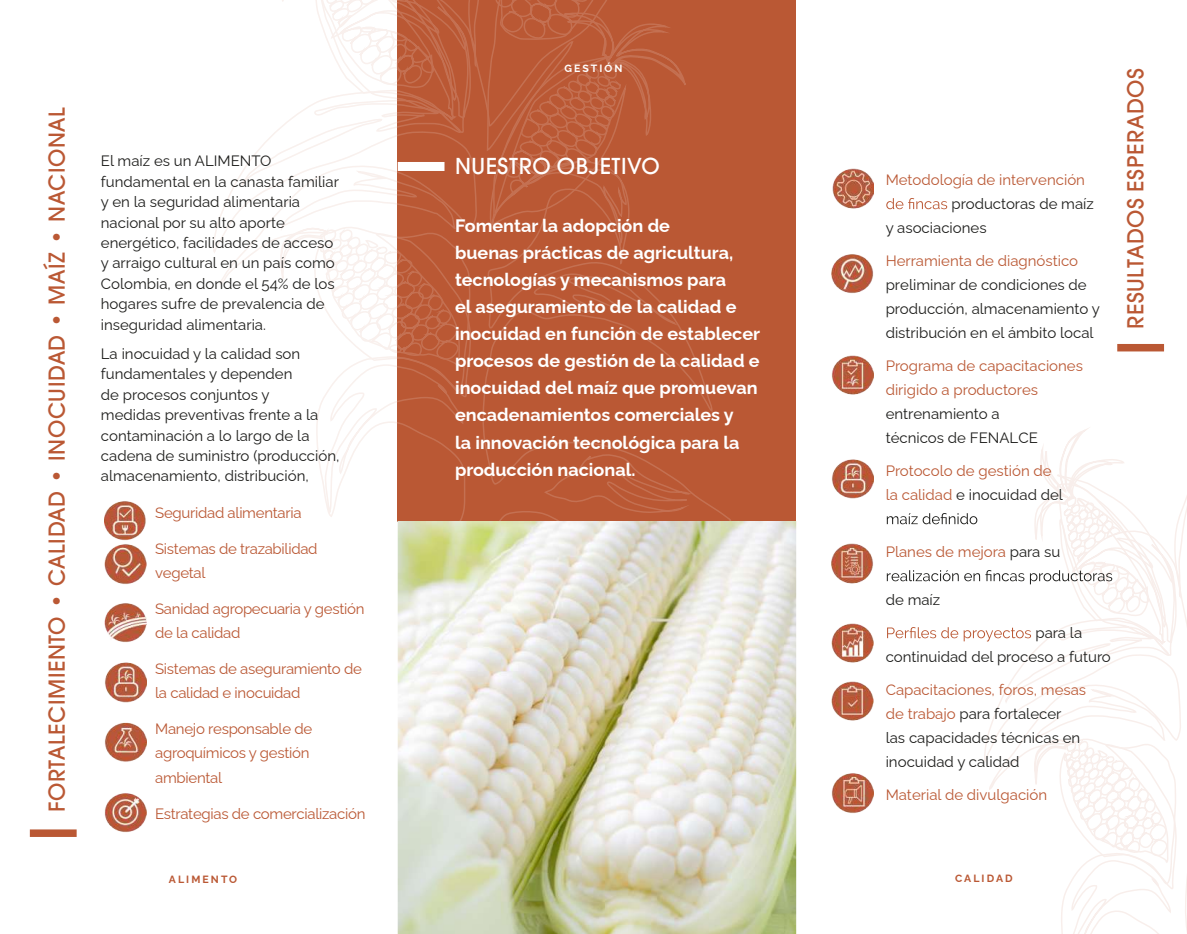
<style>
.page{position:relative;width:1187px;height:934px;background:#fff}
.page>*{position:absolute;margin:0;border:0;box-sizing:border-box;transform-origin:0 0}
.t1{font:500 24px "Avant Gard EF";letter-spacing:.025em;color:#ba5834}
.t2{font:500 24px "Avant Gard EF";letter-spacing:.025em;color:#fff}
.t3{font:700 18px/27px "Raleway";color:#fff}
.t4{font:15px/20.4px "Raleway";color:#1d1d1b}
.t5{font:15px/24px "Raleway";letter-spacing:-.02em;color:#ba5834}
.t6{font:15px/24px "Raleway";color:#ba5834}
.t7{font:700 10.5px "Raleway";letter-spacing:.2em;color:#ba5834}
.t8{font:700 10.5px "Raleway";letter-spacing:.2em;color:#fff}
.s1{font-family:"Avant Gard EF";font-weight:500}
.s2{font-family:"Avant Gard EF";font-weight:500;color:#ba5834}
.s3{color:#ba5834}
.s4{color:#1d1d1b}
</style>
<div class="page">
<div style="left:398px;top:0;width:398px;height:521px;background:#ba5834"></div>
<div style="left:30px;top:829px;width:47px;height:8px;background:#ba5834"></div>
<div style="left:1117px;top:344px;width:47px;height:7px;background:#ba5834"></div>
<svg style="left:984px;top:641px;width:202px;height:293px"></svg>
<svg style="left:997px;top:428px;width:189px;height:469px"></svg>
<svg style="left:213px;top:0;width:518px;height:536px"></svg>
<svg style="left:308px;top:0;width:319px;height:406px"></svg>
<img style="left:398px;top:521px;width:398px;height:413px">
<div style="left:398px;top:162px;width:46px;height:9px;background:#fff"></div>
<svg style="left:886px;top:198px;width:61px;height:11px"></svg>
<svg style="left:886px;top:513px;width:91px;height:11px"></svg>
<svg style="left:886px;top:570px;width:226px;height:14px"></svg>
<svg style="left:887px;top:627px;width:144px;height:14px"></svg>
<img style="left:104px;top:501px;width:42px;height:40px">
<img style="left:104px;top:544px;width:42px;height:41px">
<img style="left:832px;top:168px;width:42px;height:41px">
<img style="left:831px;top:254px;width:43px;height:40px">
<img style="left:831px;top:355px;width:42px;height:40px">
<img style="left:832px;top:459px;width:41px;height:40px">
<img style="left:831px;top:543px;width:42px;height:41px">
<img style="left:831px;top:623px;width:42px;height:40px">
<img style="left:831px;top:681px;width:42px;height:40px">
<img style="left:831px;top:773px;width:43px;height:41px">
<img style="left:104px;top:603px;width:42px;height:40px">
<img style="left:104px;top:793px;width:42px;height:40px">
<img style="left:105px;top:662px;width:41px;height:41px">
<img style="left:104px;top:722px;width:42px;height:40px">
<h1 class="t1" style="left:43px;top:812px;width:706px;rotate:-90deg">FORTALECIMIENTO • CALIDAD • INOCUIDAD • MAÍZ • NACIONAL</h1>
<p class="t4" style="left:101px;top:149px;width:239px">El maíz es un ALIMENTO fundamental en la canasta familiar y en la seguridad alimentaria nacional por su alto aporte energético, facilidades de acceso y arraigo cultural en un país como<br>Colombia, en donde el 54% de los hogares sufre de prevalencia de inseguridad alimentaria.</p>
<p class="t4" style="left:101px;top:342px;width:240px">La inocuidad y la calidad son fundamentales y dependen<br>de procesos conjuntos y<br>medidas preventivas frente a la contaminación a lo largo de la cadena de suministro (producción, almacenamiento, distribución,</p>
<p class="t5" style="left:121px;top:499px;width:182px"><span class="s1">•</span> Seguridad alimentaria</p>
<p class="t5" style="left:155px;top:535px;width:164px;text-indent:-34px"><span class="s1">•</span> Sistemas de trazabilidad vegetal</p>
<p class="t5" style="left:155px;top:595px;width:211px;text-indent:-35px"><span class="s1">•</span> Sanidad agropecuaria y gestión de la calidad</p>
<p class="t5" style="left:155px;top:655px;width:208px;text-indent:-35px"><span class="s1">•</span> Sistemas de aseguramiento de la calidad e inocuidad</p>
<p class="t5" style="left:155px;top:715px;width:159px;text-indent:-34px"><span class="s1">•</span> Manejo responsable de agroquímicos y gestión ambiental</p>
<p class="t5" style="left:121px;top:799px;width:246px"><span class="s1">•</span> Estrategias de comercialización</p>
<p class="t8" style="left:564px;top:60px;width:60px">GESTIÓN</p>
<h1 class="t2" style="left:455px;top:152px;width:206px">NUESTRO OBJETIVO</h1>
<p class="t3" style="left:455px;top:211px;width:306px">Fomentar la adopción de<br>buenas prácticas de agricultura, tecnologías y mecanismos para<br>el aseguramiento de la calidad e inocuidad en función de establecer procesos de gestión de la calidad e inocuidad del maíz que promuevan encadenamientos comerciales y<br>la innovación tecnológica para la producción nacional.</p>
<p class="t6" style="left:858px;top:166px;width:228px"><span class="s1">•</span> Metodología de intervención</p>
<p class="t4" style="left:951px;top:192px;width:144px">productoras de maíz</p>
<p class="t4" style="left:885px;top:216px;width:102px">y asociaciones</p>
<p class="t4" style="left:885px;top:247px;width:216px;line-height:24px;text-indent:-27px"><span class="s2">•</span> <span class="s3">Herramienta de diagnóstico </span>preliminar de condiciones de producción, almacenamiento y distribución en el ámbito local</p>
<p class="t6" style="left:885px;top:352px;width:199px;text-indent:-27px"><span class="s1">•</span> Programa de capacitaciones dirigido a productores</p>
<p class="t4" style="left:885px;top:400px;width:154px;line-height:24px">entrenamiento a técnicos de FENALCE</p>
<p class="t6" style="left:885px;top:457px;width:179px;text-indent:-27px"><span class="s1">•</span> Protocolo de gestión de la calidad <span class="s4">e inocuidad del</span></p>
<h1 class="t1" style="left:1121px;top:329px;width:262px;rotate:-90deg">RESULTADOS ESPERADOS</h1>
<p class="t6" style="left:858px;top:538px;width:203px"><span class="s1">•</span> Planes de mejora <span class="s4">para su</span></p>
<p class="t4" style="left:885px;top:588px;width:56px">de maíz</p>
<p class="t4" style="left:885px;top:619px;width:227px;line-height:24px;text-indent:150px">para la continuidad del proceso a futuro</p>
<p class="t4" style="left:885px;top:676px;width:202px;line-height:24px;text-indent:-27px"><span class="s2">•</span> <span class="s3">Capacitaciones, foros, mesas de trabajo</span> para fortalecer<br>las capacidades técnicas en inocuidad y calidad</p>
<p class="t6" style="left:858px;top:781px;width:190px"><span class="s1">•</span> Material de divulgación</p>
<p class="t7" style="left:169px;top:870px;width:70px">ALIMENTO</p>
<p class="t7" style="left:955px;top:870px;width:59px">CALIDAD</p>
</div>
